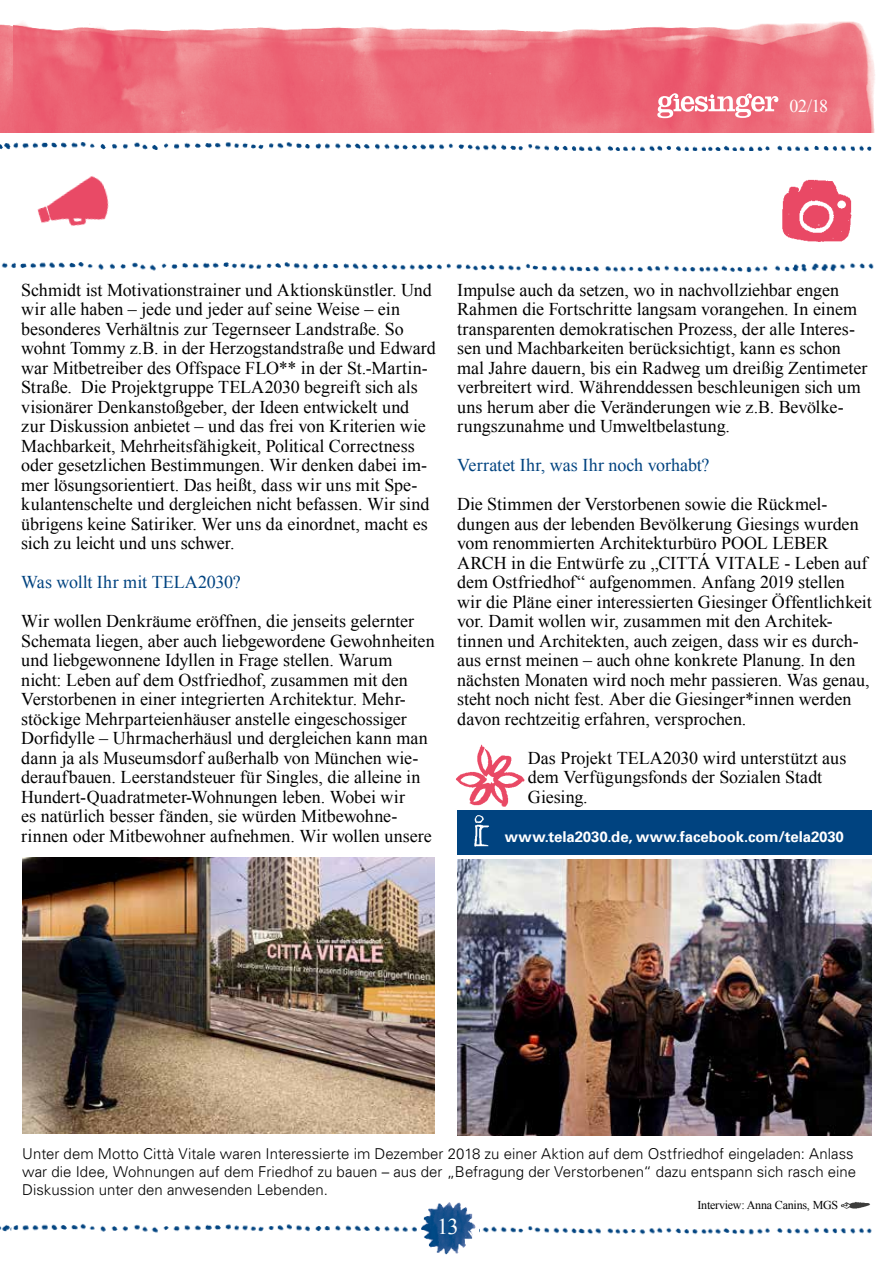
<style>
.page{position:relative;width:893px;height:1263px;background:#fff}
.page>*{position:absolute;margin:0;border:0;box-sizing:border-box;transform-origin:0 0}
.t1{font:22.5px "Times New Roman";color:#fff}
.t2{font:18px/19.5px "Times New Roman";color:#000}
.t3{font:18px "Times New Roman";letter-spacing:-.005em;color:#004380}
.t4{font:18px "Times New Roman";color:#fff}
.t5{font:300 15px/18px "Univers LT";color:#000}
.t6{font:700 15px "Univers LT";letter-spacing:-.005em;color:#fff}
.t7{font:12px "Times New Roman";letter-spacing:-.02em;color:#000}
</style>
<div class="page">
<img style="left:13px;top:1223px;width:859px;height:12px">
<img style="left:418px;top:1202px;width:60px;height:53px">
<img style="left:13px;top:21px;width:862px;height:111px">
<svg style="left:657px;top:93px;width:121px;height:25px"></svg>
<img style="left:13px;top:142px;width:859px;height:9px">
<img style="left:0;top:1224px;width:12px;height:8px">
<img style="left:0;top:24px;width:13px;height:108px">
<svg style="left:0;top:143px;width:11px;height:7px"></svg>
<img style="left:22px;top:858px;width:413px;height:276px">
<img style="left:457px;top:859px;width:415px;height:276px">
<img style="left:1px;top:263px;width:793px;height:10px">
<img style="left:794px;top:263px;width:80px;height:9px">
<img style="left:456px;top:744px;width:69px;height:63px">
<img style="left:840px;top:1202px;width:30px;height:7px">
<img style="left:782px;top:179px;width:70px;height:63px">
<img style="left:37px;top:176px;width:72px;height:50px">
<div style="left:457px;top:810px;width:415px;height:44px;background:#004380"></div>
<img style="left:474px;top:815px;width:16px;height:32px">
<p class="t4" style="left:789px;top:94px;width:40px">02/18</p>
<p class="t2" style="left:21px;top:280px;width:416px">Schmidt ist Motivationstrainer und Aktionskünstler. Und wir alle haben – jede und jeder auf seine Weise – ein besonderes Verhältnis zur Tegernseer Landstraße. So wohnt Tommy z.B. in der Herzogstandstraße und Edward war Mitbetreiber des Offspace FLO** in der St.-Martin-Straße. Die Projektgruppe TELA2030 begreift sich als visionärer Denkanstoßgeber, der Ideen entwickelt und zur Diskussion anbietet – und das frei von Kriterien wie Machbarkeit, Mehrheitsfähigkeit, Political Correctness oder gesetzlichen Bestimmungen. Wir denken dabei im&shy;mer lösungsorientiert. Das heißt, dass wir uns mit Spe&shy;kulantenschelte und dergleichen nicht befassen. Wir sind übrigens keine Satiriker. Wer uns da einordnet, macht es sich zu leicht und uns schwer.</p>
<p class="t3" style="left:21px;top:570px;width:221px">Was wollt Ihr mit TELA2030?</p>
<p class="t2" style="left:21px;top:611px;width:415px">Wir wollen Denkräume eröffnen, die jenseits gelernter Schemata liegen, aber auch liebgewordene Gewohnheiten und liebgewonnene Idyllen in Frage stellen. Warum nicht: Leben auf dem Ostfriedhof, zusammen mit den Verstorbenen in einer integrierten Architektur. Mehr&shy;stöckige Mehrparteienhäuser anstelle eingeschossiger Dorfidylle – Uhrmacherhäusl und dergleichen kann man dann ja als Museumsdorf außerhalb von München wie&shy;deraufbauen. Leerstandsteuer für Singles, die alleine in Hundert-Quadratmeter-Wohnungen leben. Wobei wir<br>es natürlich besser fänden, sie würden Mitbewohne&shy;rinnen oder Mitbewohner aufnehmen. Wir wollen unsere</p>
<p class="t2" style="left:457px;top:280px;width:412px">Impulse auch da setzen, wo in nachvollziehbar engen Rahmen die Fortschritte langsam vorangehen. In einem transparenten demokratischen Prozess, der alle Interes&shy;sen und Machbarkeiten berücksichtigt, kann es schon mal Jahre dauern, bis ein Radweg um dreißig Zentimeter verbreitert wird. Währenddessen beschleunigen sich um uns herum aber die Veränderungen wie z.B. Bevölke&shy;rungszunahme und Umweltbelastung.</p>
<p class="t3" style="left:457px;top:453px;width:254px">Verratet Ihr, was Ihr noch vorhabt?</p>
<p class="t2" style="left:457px;top:494px;width:416px">Die Stimmen der Verstorbenen sowie die Rückmel&shy;dungen aus der lebenden Bevölkerung Giesings wurden vom renommierten Architekturbüro POOL LEBER ARCH in die Entwürfe zu „CITTÁ VITALE - Leben auf dem Ostfriedhof“ aufgenommen. Anfang 2019 stellen wir die Pläne einer interessierten Giesinger Öffentlichkeit vor. Damit wollen wir, zusammen mit den Architek&shy;tinnen und Architekten, auch zeigen, dass wir es durch&shy;aus ernst meinen – auch ohne konkrete Planung. In den nächsten Monaten wird noch mehr passieren. Was genau, steht noch nicht fest. Aber die Giesinger*innen werden davon rechtzeitig erfahren, versprochen.</p>
<p class="t2" style="left:528px;top:748px;width:320px">Das Projekt TELA2030 wird unterstützt aus dem Verfügungsfonds der Sozialen Stadt<br>Giesing.</p>
<p class="t6" style="left:505px;top:828px;width:340px">www.tela2030.de, www.facebook.com/tela2030</p>
<p class="t5" style="left:22px;top:1145px;width:835px">Unter dem Motto Città Vitale waren Interessierte im Dezember 2018 zu einer Aktion auf dem Ostfriedhof eingeladen: Anlass war die Idee, Wohnungen auf dem Friedhof zu bauen – aus der „Befragung der Verstorbenen“ dazu entspann sich rasch eine<br>Diskussion unter den anwesenden Lebenden.</p>
<p class="t1" style="left:437px;top:1211px;width:23px">13</p>
<p class="t7" style="left:697px;top:1197px;width:142px">Interview: Anna Canins, MGS</p>
</div>
